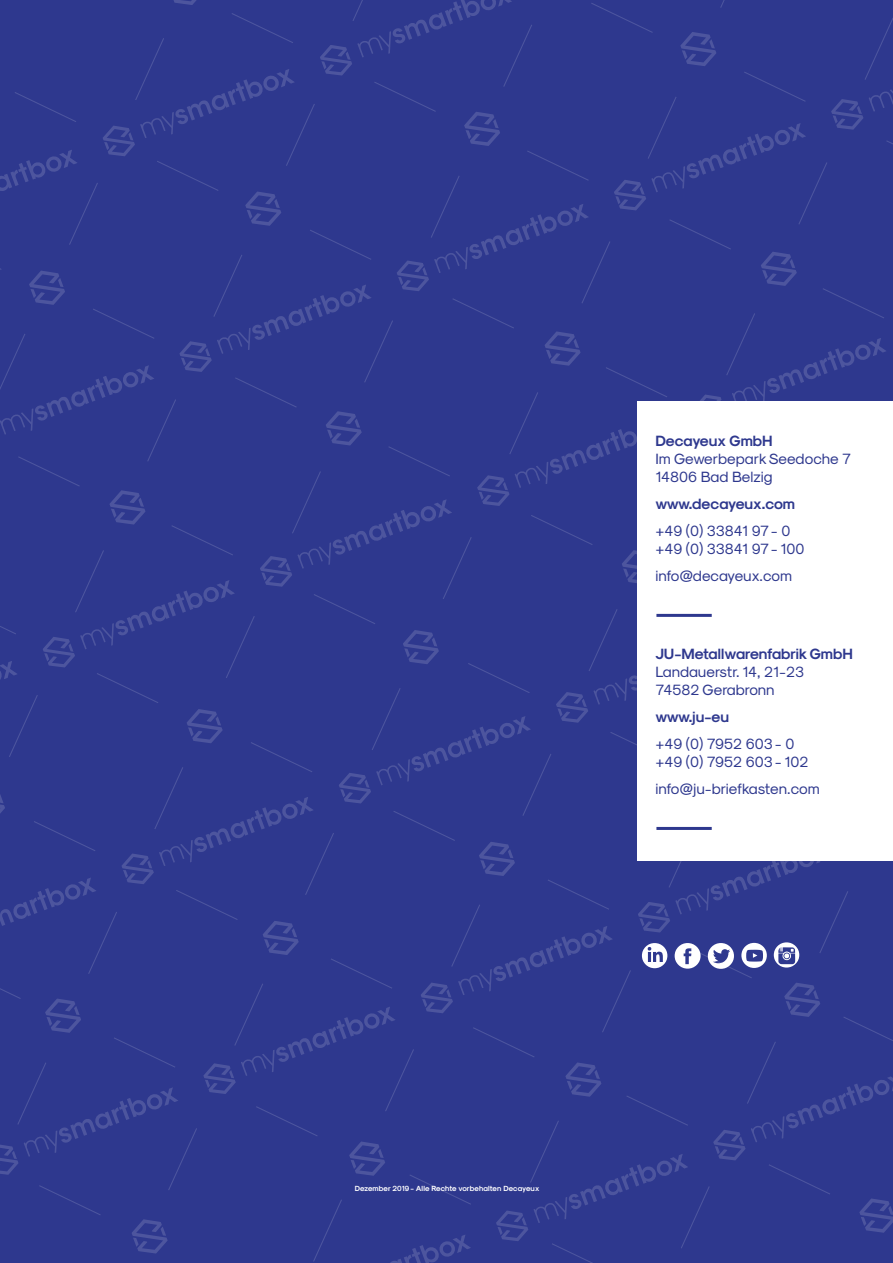
<style>
.page{position:relative;width:893px;height:1263px;background:#2e388e}
.page>*{position:absolute;margin:0;border:0;box-sizing:border-box;transform-origin:0 0}
.t1{font:15px/18px "Sk Modernist Regular";color:#2e388e}
.t2{font:15px "Sk Modernist Bold";color:#2e388e}
.t3{font:7.5px "Sk Modernist Bold";letter-spacing:.01em;color:#fff}
</style>
<div class="page">
<div style="left:637px;top:402px;width:256px;height:459px;background:#fff"></div>
<hr style="left:656px;top:827px;width:56px;height:3px;background:#2e388e">
<hr style="left:656px;top:614px;width:56px;height:3px;background:#2e388e">
<svg style="left:642px;top:942px;width:157px;height:27px"></svg>
<p class="t2" style="left:655px;top:432px;width:119px">Decayeux GmbH</p>
<p class="t1" style="left:655px;top:449px;width:197px">Im Gewerbepark Seedoche 7<br>14806 Bad Belzig</p>
<p class="t2" style="left:655px;top:495px;width:141px">www.decayeux.com</p>
<p class="t1" style="left:655px;top:521px;width:151px">+49 (0) 33841 97 - 0 +49 (0) 33841 97 - 100</p>
<p class="t1" style="left:655px;top:566px;width:138px">info@decayeux.com</p>
<p class="t2" style="left:655px;top:645px;width:199px">JU-Metallwarenfabrik GmbH</p>
<p class="t1" style="left:655px;top:662px;width:150px">Landauerstr. 14, 21-23<br>74582 Gerabronn</p>
<p class="t2" style="left:655px;top:708px;width:75px">www.ju-eu</p>
<p class="t1" style="left:655px;top:734px;width:154px">+49 (0) 7952 603 - 0 +49 (0) 7952 603 - 102</p>
<p class="t1" style="left:655px;top:779px;width:166px">info@ju-briefkasten.com</p>
<p class="t3" style="left:355px;top:1184px;width:186px">Dezember 2019 - Alle Rechte vorbehalten Decayeux</p>
</div>
